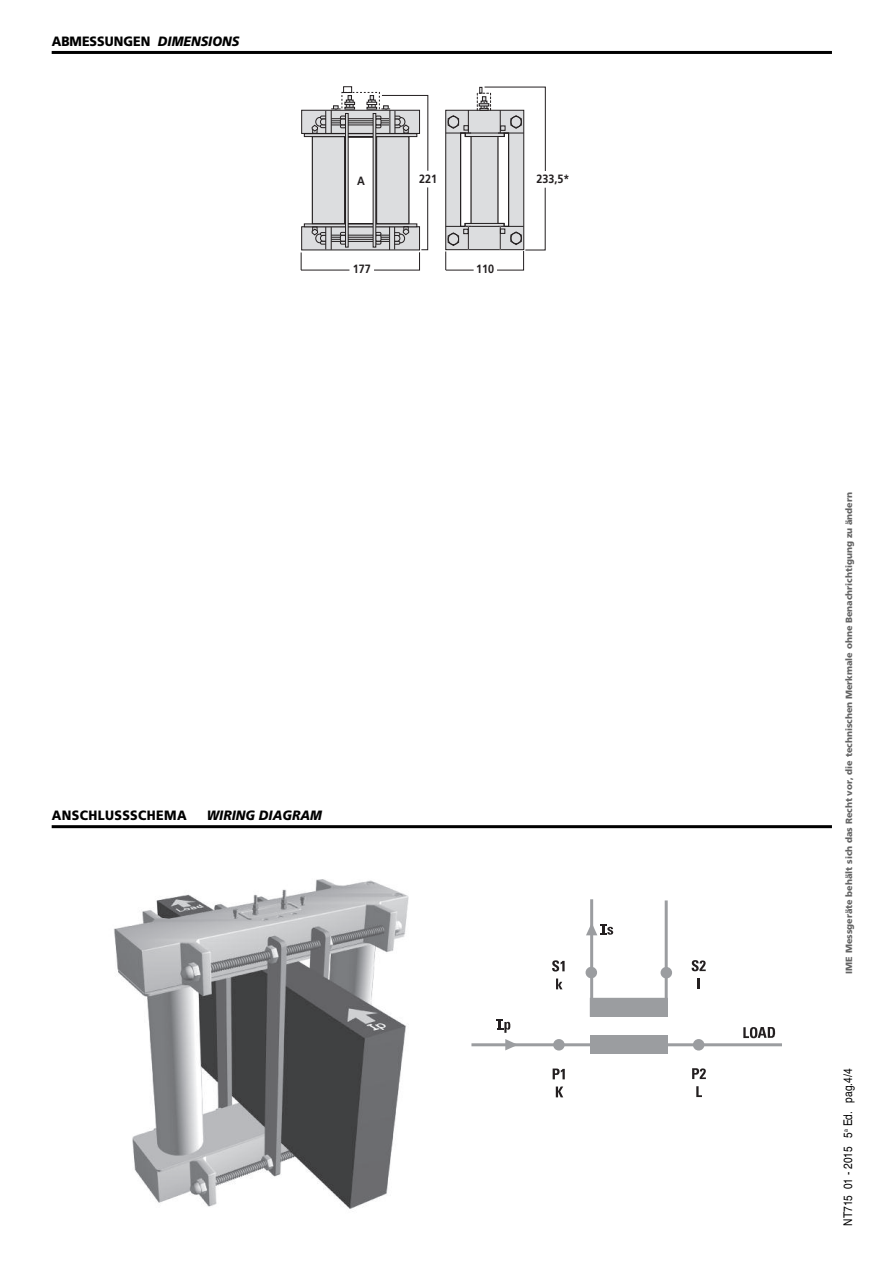
<style>
.page{position:relative;width:893px;height:1263px;background:#fff}
.page>*{position:absolute;margin:0;border:0;box-sizing:border-box;transform-origin:0 0}
.t1{font:900 13.5px "Frutiger";color:#000;scale:.92 1}
.t2{font:900 13.5px "Frutiger";letter-spacing:.03em;color:#000;scale:.92 1}
.t3{font:italic 900 13.5px "Frutiger";color:#000;scale:.92 1}
.t4{font:12px "Helvetica";color:#000;scale:.85 1}
.t5{font:700 12px "Frutiger";color:#231f20;scale:.9 1}
.t6{font:900 9px "Frutiger";color:#646464}
.s1{font-style:italic}
</style>
<div class="page">
<hr style="left:52px;top:825px;width:780px;height:3px;background:#000">
<div style="left:302px;top:227px;width:118px;height:23px;background:#dcdddf"></div>
<div style="left:301px;top:226px;width:119px;height:24px;border:1px solid #231f20"></div>
<div style="left:304px;top:223px;width:113px;height:4px;border:1px solid #231f20"></div>
<div style="left:343px;top:86px;width:9px;height:7px;border:1px solid #231f20"></div>
<div style="left:302px;top:110px;width:118px;height:23px;background:#dcdddf"></div>
<div style="left:301px;top:110px;width:119px;height:24px;border:1px solid #231f20"></div>
<div style="left:304px;top:133px;width:113px;height:4px;border:1px solid #231f20"></div>
<svg style="left:301px;top:252px;width:1px;height:18px"></svg>
<hr style="left:301px;top:270px;width:48px;height:1px;background:#231f20">
<svg style="left:311px;top:92px;width:117px;height:179px"></svg>
<svg style="left:445px;top:87px;width:101px;height:184px"></svg>
<hr style="left:52px;top:51px;width:780px;height:3px;background:#000">
<div style="left:590px;top:1036px;width:77px;height:18px;background:#9b9da0"></div>
<div style="left:590px;top:998px;width:77px;height:18px;background:#9b9da0"></div>
<hr style="left:471px;top:1043px;width:121px;height:3px;background:#9b9da0">
<hr style="left:590px;top:899px;width:3px;height:108px;background:#9b9da0">
<div style="left:553px;top:1039px;width:12px;height:11px;border:3px solid #9b9da0;border-radius:50%"></div>
<svg style="left:505px;top:1039px;width:13px;height:11px"></svg>
<hr style="left:666px;top:1043px;width:116px;height:3px;background:#9b9da0">
<div style="left:693px;top:1039px;width:11px;height:11px;border:3px solid #9b9da0;border-radius:50%"></div>
<div style="left:586px;top:967px;width:11px;height:11px;border:3px solid #9b9da0;border-radius:50%"></div>
<hr style="left:665px;top:900px;width:3px;height:108px;background:#9b9da0">
<div style="left:661px;top:967px;width:11px;height:11px;border:3px solid #9b9da0;border-radius:50%"></div>
<svg style="left:553px;top:1068px;width:12px;height:11px"></svg>
<svg style="left:556px;top:1086px;width:7px;height:11px"></svg>
<svg style="left:552px;top:960px;width:13px;height:11px"></svg>
<svg style="left:556px;top:978px;width:6px;height:11px"></svg>
<svg style="left:692px;top:1068px;width:14px;height:11px"></svg>
<svg style="left:696px;top:1086px;width:6px;height:11px"></svg>
<svg style="left:691px;top:960px;width:15px;height:11px"></svg>
<svg style="left:697px;top:978px;width:2px;height:11px"></svg>
<svg style="left:743px;top:1027px;width:32px;height:11px"></svg>
<svg style="left:497px;top:1019px;width:13px;height:14px"></svg>
<svg style="left:586px;top:923px;width:27px;height:12px"></svg>
<img style="left:114px;top:879px;width:295px;height:330px">
<h1 class="t1" style="left:52px;top:36px;width:205px">ABMESSUNGEN <span class="s1">DIMENSIONS</span></h1>
<h2 class="t5" style="left:357px;top:176px;width:10px">A</h2>
<h2 class="t5" style="left:419px;top:174px;width:22px">221</h2>
<h2 class="t5" style="left:537px;top:174px;width:38px">233,5*</h2>
<h2 class="t5" style="left:353px;top:264px;width:22px">177</h2>
<h2 class="t5" style="left:476px;top:264px;width:22px">110</h2>
<h1 class="t2" style="left:52px;top:810px;width:148px">ANSCHLUSSSCHEMA</h1>
<h1 class="t3" style="left:207px;top:810px;width:126px">WIRING DIAGRAM</h1>
<p class="t6" style="left:845px;top:974px;width:483px;rotate:-90deg">IME Messgeräte behält sich das Recht vor, die technischen Merkmale ohne Benachrichtigung zu ändern</p>
<h2 class="t4" style="left:841px;top:1225px;width:186px;rotate:-90deg">NT715 01 - 2015 5<sup>a</sup> Ed. pag.4/4</h2>
</div>
